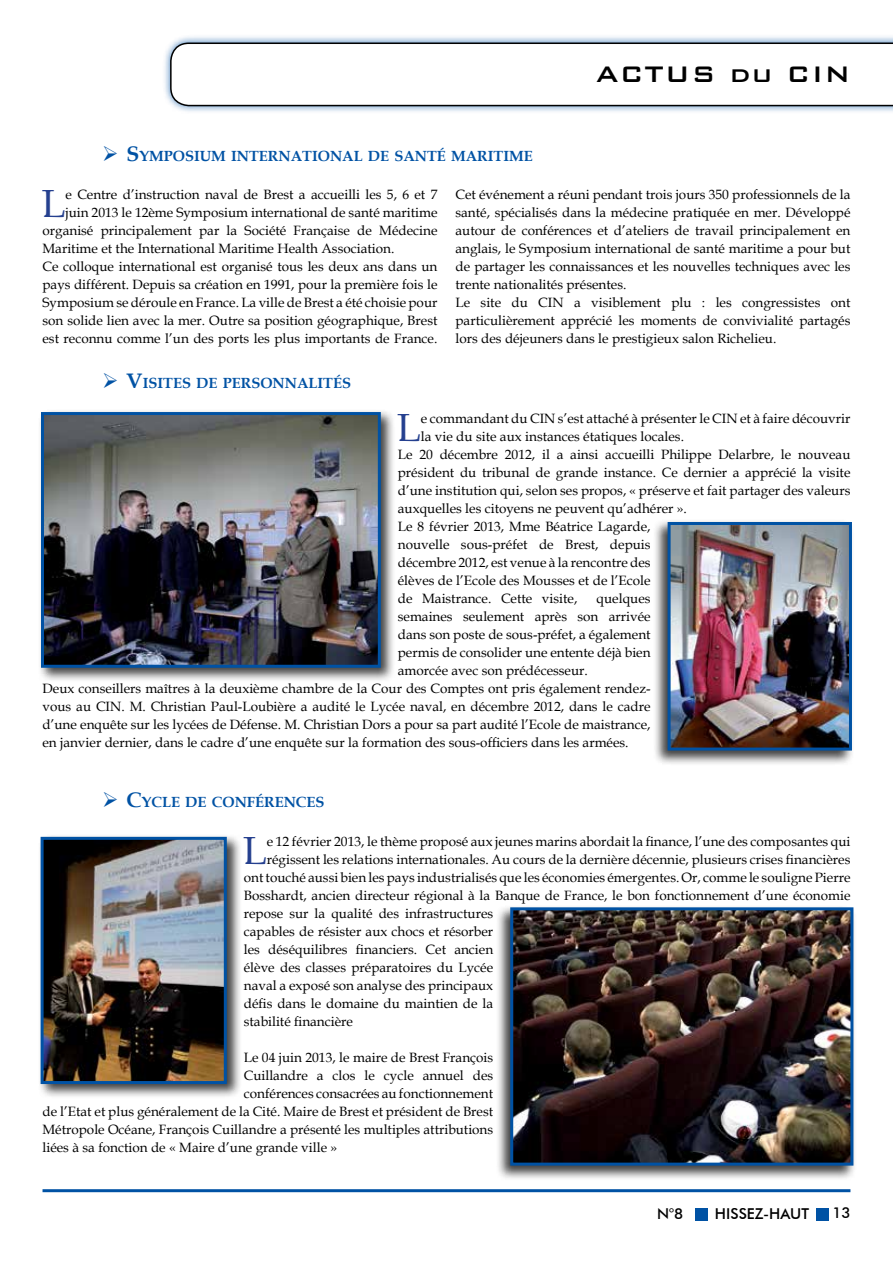
<style>
.page{position:relative;width:893px;height:1263px;background:#fff}
.page>*{position:absolute;margin:0;border:0;box-sizing:border-box;transform-origin:0 0}
.t1{font:39.3px "Book Antiqua";color:#25408f}
.t2{font:500 30px "Bank Gothic BT";color:#000}
.t3{font:500 15px "Futura BT";color:#000}
.t4{font:700 14.7px "Book Antiqua";color:#0052a4}
.t5{font:13.5px/18px "Book Antiqua";color:#000}
.s1{font-size:21px}
</style>
<div class="page">
<hr style="left:43px;top:1189px;width:807px;height:3px;background:#0052a4">
<div style="left:816px;top:1208px;width:13px;height:12px;background:#0052a4"></div>
<div style="left:695px;top:1208px;width:12px;height:12px;background:#0052a4"></div>
<div style="left:162px;top:34px;width:731px;height:80px;background:#0052a4;opacity:.75"></div>
<svg style="left:169px;top:42px;width:724px;height:65px"></svg>
<div style="left:653px;top:519px;width:202px;height:247px;background:#000;opacity:.75"></div>
<img style="left:672px;top:526px;width:176px;height:220px">
<div style="left:668px;top:522px;width:184px;height:228px;border:3px solid #0052a4"></div>
<div style="left:38px;top:409px;width:358px;height:274px;background:#000;opacity:.75"></div>
<img style="left:45px;top:416px;width:332px;height:248px">
<div style="left:41px;top:412px;width:340px;height:256px;border:3px solid #0052a4"></div>
<div style="left:38px;top:834px;width:204px;height:265px;background:#000;opacity:.75"></div>
<img style="left:45px;top:841px;width:178px;height:239px">
<div style="left:41px;top:837px;width:186px;height:247px;border:3px solid #0052a4"></div>
<div style="left:495px;top:904px;width:361px;height:277px;background:#000;opacity:.75"></div>
<img style="left:514px;top:911px;width:335px;height:250px">
<div style="left:510px;top:907px;width:343px;height:258px;border:3px solid #0052a4"></div>
<p class="t4" style="left:102px;top:146px;width:432px">➢ <span class="s1">S</span>YMPOSIUM INTERNATIONAL DE SANTÉ MARITIME</p>
<h2 class="t2" style="left:596px;top:58px;width:256px">ACTUS du CI N</h2>
<h1 class="t1" style="left:42px;top:176px;width:25px">L</h1>
<p class="t5" style="left:66px;top:185px;width:373px">e Centre d’instruction naval de Brest a accueilli les 5, 6 et 7</p>
<p class="t5" style="left:66px;top:203px;width:373px">juin 2013 le 12ème Symposium international de santé maritime</p>
<p class="t5" style="left:43px;top:221px;width:396px">organisé principalement par la Société Française de Médecine</p>
<p class="t5" style="left:43px;top:239px;width:353px">Maritime et the International Maritime Health Association.</p>
<p class="t5" style="left:43px;top:257px;width:396px">Ce colloque international est organisé tous les deux ans dans un</p>
<p class="t5" style="left:43px;top:275px;width:396px">pays différent. Depuis sa création en 1991, pour la première fois le</p>
<p class="t5" style="left:43px;top:293px;width:396px">Symposium se déroule en France. La ville de Brest a été choisie pour</p>
<p class="t5" style="left:43px;top:311px;width:396px">son solide lien avec la mer. Outre sa position géographique, Brest</p>
<p class="t5" style="left:43px;top:329px;width:396px">est reconnu comme l’un des ports les plus importants de France.</p>
<p class="t4" style="left:102px;top:373px;width:250px">➢ <span class="s1">V</span>ISITES DE PERSONNALITÉS</p>
<p class="t5" style="left:455px;top:185px;width:396px">Cet événement a réuni pendant trois jours 350 professionnels de la santé, spécialisés dans la médecine pratiquée en mer. Développé autour de conférences et d’ateliers de travail principalement en anglais, le Symposium international de santé maritime a pour but de partager les connaissances et les nouvelles techniques avec les trente nationalités présentes.<br>Le site du CIN a visiblement plu : les congressistes ont particulièrement apprécié les moments de convivialité partagés lors des déjeuners dans le prestigieux salon Richelieu.</p>
<h1 class="t1" style="left:397px;top:401px;width:25px">L</h1>
<p class="t5" style="left:421px;top:409px;width:431px">e commandant du CIN s’est attaché à présenter le CIN et à faire découvrir</p>
<p class="t5" style="left:421px;top:427px;width:265px">la vie du site aux instances étatiques locales.</p>
<p class="t5" style="left:398px;top:445px;width:454px">Le 20 décembre 2012, il a ainsi accueilli Philippe Delarbre, le nouveau</p>
<p class="t5" style="left:398px;top:463px;width:454px">président du tribunal de grande instance. Ce dernier a apprécié la visite</p>
<p class="t5" style="left:398px;top:481px;width:454px">d’une institution qui, selon ses propos, « préserve et fait partager des valeurs</p>
<p class="t5" style="left:398px;top:499px;width:291px">auxquelles les citoyens ne peuvent qu’adhérer ».</p>
<p class="t5" style="left:398px;top:517px;width:254px">Le 8 février 2013, Mme Béatrice Lagarde,</p>
<p class="t5" style="left:398px;top:535px;width:254px">nouvelle sous-préfet de Brest, depuis</p>
<p class="t5" style="left:398px;top:553px;width:254px">décembre 2012, est venue à la rencontre des</p>
<p class="t5" style="left:398px;top:571px;width:254px">élèves de l’Ecole des Mousses et de l’Ecole</p>
<p class="t5" style="left:398px;top:589px;width:181px">de Maistrance. Cette visite,</p>
<p class="t5" style="left:597px;top:589px;width:55px">quelques</p>
<p class="t5" style="left:398px;top:607px;width:254px">semaines seulement après son arrivée</p>
<p class="t5" style="left:398px;top:625px;width:254px">dans son poste de sous-préfet, a également</p>
<p class="t5" style="left:398px;top:643px;width:254px">permis de consolider une entente déjà bien</p>
<p class="t5" style="left:398px;top:661px;width:192px">amorcée avec son prédécesseur.</p>
<p class="t5" style="left:43px;top:679px;width:610px">Deux conseillers maîtres à la deuxième chambre de la Cour des Comptes ont pris également rendez-</p>
<p class="t5" style="left:43px;top:697px;width:610px">vous au CIN. M. Christian Paul-Loubière a audité le Lycée naval, en décembre 2012, dans le cadre</p>
<p class="t5" style="left:43px;top:715px;width:610px">d’une enquête sur les lycées de Défense. M. Christian Dors a pour sa part audité l’Ecole de maistrance,</p>
<p class="t5" style="left:43px;top:733px;width:588px">en janvier dernier, dans le cadre d’une enquête sur la formation des sous-officiers dans les armées.</p>
<p class="t4" style="left:102px;top:792px;width:224px">➢ <span class="s1">C</span>YCLE DE CONFÉRENCES</p>
<h1 class="t1" style="left:243px;top:823px;width:25px">L</h1>
<p class="t5" style="left:267px;top:832px;width:585px">e 12 février 2013, le thème proposé aux jeunes marins abordait la finance, l’une des composantes qui</p>
<p class="t5" style="left:267px;top:850px;width:585px">régissent les relations internationales. Au cours de la dernière décennie, plusieurs crises financières</p>
<p class="t5" style="left:244px;top:868px;width:608px">ont touché aussi bien les pays industrialisés que les économies émergentes. Or, comme le souligne Pierre</p>
<p class="t5" style="left:244px;top:886px;width:608px">Bosshardt, ancien directeur régional à la Banque de France, le bon fonctionnement d’une économie</p>
<p class="t5" style="left:244px;top:904px;width:251px">repose sur la qualité des infrastructures</p>
<p class="t5" style="left:244px;top:922px;width:251px">capables de résister aux chocs et résorber</p>
<p class="t5" style="left:244px;top:940px;width:251px">les déséquilibres financiers. Cet ancien</p>
<p class="t5" style="left:244px;top:958px;width:251px">élève des classes préparatoires du Lycée</p>
<p class="t5" style="left:244px;top:976px;width:251px">naval a exposé son analyse des principaux</p>
<p class="t5" style="left:244px;top:994px;width:251px">défis dans le domaine du maintien de la</p>
<p class="t5" style="left:244px;top:1012px;width:111px">stabilité financière</p>
<p class="t5" style="left:244px;top:1048px;width:251px">Le 04 juin 2013, le maire de Brest François</p>
<p class="t5" style="left:244px;top:1066px;width:251px">Cuillandre a clos le cycle annuel des</p>
<p class="t5" style="left:244px;top:1084px;width:251px">conférences consacrées au fonctionnement</p>
<p class="t5" style="left:43px;top:1102px;width:452px">de l’Etat et plus généralement de la Cité. Maire de Brest et président de Brest</p>
<p class="t5" style="left:43px;top:1120px;width:452px">Métropole Océane, François Cuillandre a présenté les multiples attributions</p>
<p class="t5" style="left:43px;top:1138px;width:296px">liées à sa fonction de « Maire d’une grande ville »</p>
<p class="t3" style="left:657px;top:1205px;width:28px">N°8</p>
<p class="t3" style="left:715px;top:1205px;width:96px">HISSEZ-HAUT</p>
<p class="t3" style="left:832px;top:1204px;width:20px">13</p>
</div>
